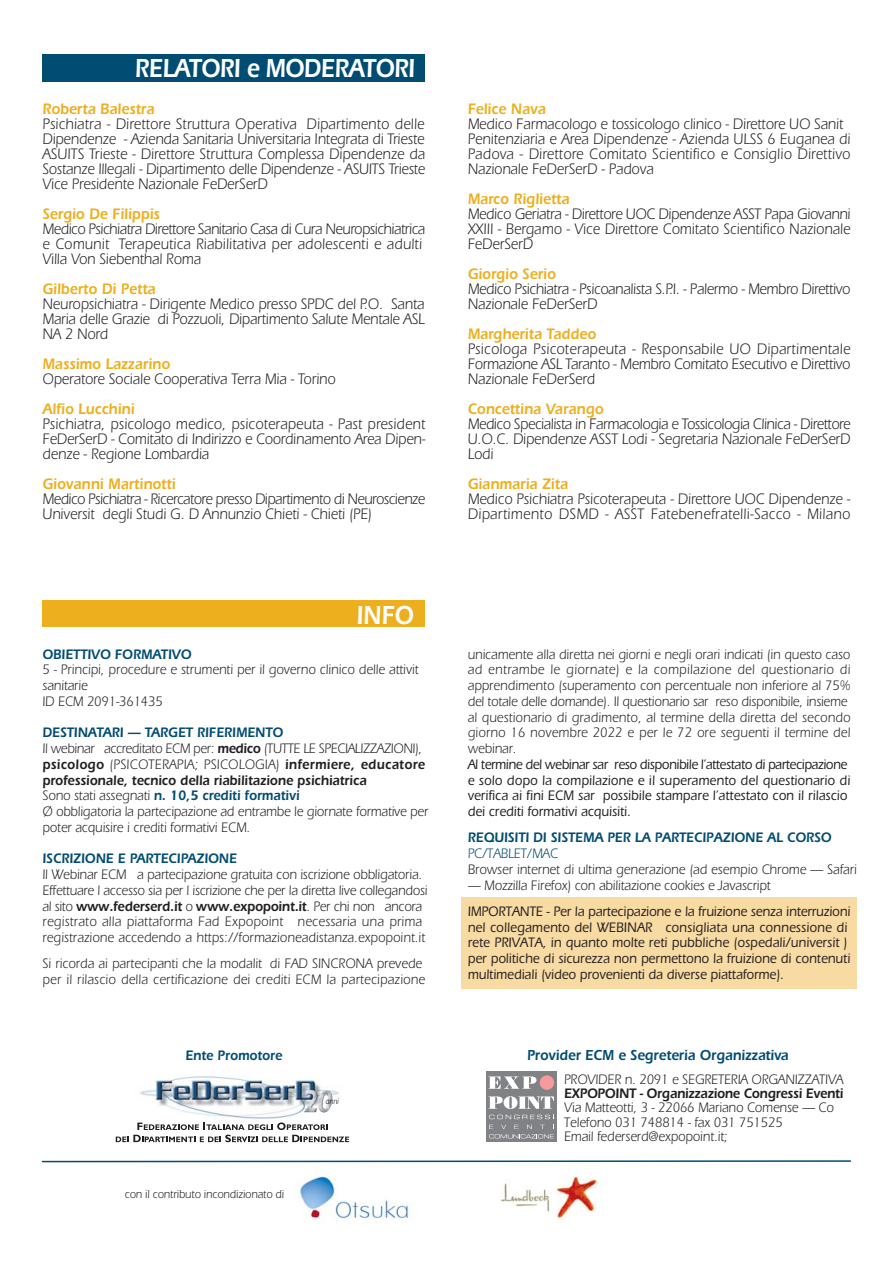
<style>
.page{position:relative;width:894px;height:1263px;background:#fff}
.page>*{position:absolute;margin:0;border:0;box-sizing:border-box;transform-origin:0 0}
.t1{font:600 27px "Itc Eras";letter-spacing:-.02em;color:#fff;scale:.85 1}
.t2{font:15.75px/15px "Itc Eras";color:#231f20;text-align:justify;scale:.9 1}
.t3{font:600 15.75px "Itc Eras";color:#eeaf1f;scale:.9 1}
.t4{font:15.75px/15px "Itc Eras";letter-spacing:-.025em;color:#231f20;scale:.9 1}
.t5{font:600 15px "Itc Eras";color:#004c72;scale:.9 1}
.t6{font:14.25px/15.8px "Itc Eras";color:#231f20;scale:.9 1}
.t7{font:500 14.25px/15.8px "Itc Eras";letter-spacing:.005em;color:#231f20;scale:.9 1}
.t8{font:14.25px/15.8px "Itc Eras";letter-spacing:.02em;color:#231f20;scale:.9 1}
.t9{font:600 14.25px "Itc Eras";color:#004c72;scale:.9 1}
.t10{font:600 14.25px "Itc Eras";letter-spacing:-.015em;color:#231f20;scale:.9 1}
.t11{font:14.25px "Itc Eras";color:#004c72;scale:.9 1}
.t12{font:12px "Itc Eras";color:#231f20;scale:.9 1}
.s1{font-weight:600;color:#004c72}
.s2{font-weight:600}
</style>
<div class="page">
<img style="left:115px;top:1075px;width:235px;height:67px">
<img style="left:304px;top:1090px;width:28px;height:22px">
<svg style="left:326px;top:1098px;width:13px;height:6px"></svg>
<div style="left:461px;top:897px;width:396px;height:92px;background:#f8daa3"></div>
<svg style="left:41px;top:1160px;width:810px;height:3px"></svg>
<div style="left:43px;top:54px;width:382px;height:27px;background:#004c72"></div>
<img style="left:299px;top:1175px;width:302px;height:50px">
<div style="left:43px;top:600px;width:382px;height:27px;background:#eeaf1f"></div>
<div style="left:486px;top:1071px;width:71px;height:71px;background:#808285"></div>
<svg style="left:488px;top:1096px;width:66px;height:13px"></svg>
<svg style="left:488px;top:1076px;width:49px;height:13px"></svg>
<svg style="left:489px;top:1115px;width:65px;height:4px"></svg>
<div style="left:540px;top:1075px;width:14px;height:15px;background:#f69a9b;border-radius:50%"></div>
<svg style="left:489px;top:1125px;width:65px;height:13px"></svg>
<svg style="left:116px;top:1122px;width:233px;height:20px"></svg>
<h1 class="t1" style="left:135px;top:59px;width:331px">RELATORI e MODERATORI</h1>
<p class="t3" style="left:43px;top:104px;width:126px">Roberta Balestra</p>
<p class="t2" style="left:43px;top:118px;width:427px">Psichiatra - Direttore Struttura Operativa Dipartimento delle Dipendenze - Azienda Sanitaria Universitaria Integrata di Trieste ASUITS Trieste - Direttore Struttura Complessa Dipendenze da Sostanze Illegali - Dipartimento delle Dipendenze - ASUITS Trieste Vice Presidente Nazionale FeDerSerD</p>
<p class="t3" style="left:43px;top:209px;width:132px">Sergio De Filippis</p>
<p class="t2" style="left:43px;top:223px;width:427px;text-align:left">Medico Psichiatra Direttore Sanitario Casa di Cura Neuropsichiatrica e Comunit Terapeutica Riabilitativa per adolescenti e adulti<br>Villa Von Siebenthal Roma</p>
<p class="t3" style="left:43px;top:284px;width:127px">Gilberto Di Petta</p>
<p class="t2" style="left:43px;top:298px;width:426px">Neuropsichiatra - Dirigente Medico presso SPDC del P.O. Santa Maria delle Grazie di Pozzuoli, Dipartimento Salute Mentale ASL NA 2 Nord</p>
<p class="t3" style="left:43px;top:359px;width:143px">Massimo Lazzarino</p>
<p class="t2" style="left:43px;top:373px;width:327px">Operatore Sociale Cooperativa Terra Mia - Torino</p>
<p class="t3" style="left:43px;top:404px;width:104px">Alfio Lucchini</p>
<p class="t2" style="left:43px;top:418px;width:427px">Psichiatra, psicologo medico, psicoterapeuta - Past president FeDerSerD - Comitato di Indirizzo e Coordinamento Area Dipen&shy;denze - Regione Lombardia</p>
<p class="t3" style="left:43px;top:479px;width:150px">Giovanni Martinotti</p>
<p class="t4" style="left:43px;top:493px;width:427px">Medico Psichiatra - Ricercatore presso Dipartimento di Neuroscienze<br>Universit degli Studi G. D Annunzio Chieti - Chieti (PE)</p>
<h1 class="t1" style="left:357px;top:606px;width:69px">INFO</h1>
<p class="t9" style="left:43px;top:649px;width:167px">OBIETTIVO FORMATIVO</p>
<p class="t6" style="left:43px;top:663px;width:419px">5 - Principi, procedure e strumenti per il governo clinico delle attivit sanitarie<br>ID ECM 2091-361435</p>
<p class="t6" style="left:43px;top:726px;width:430px"><span class="s1">DESTINATARI — TARGET RIFERIMENTO<br></span>Il webinar accreditato ECM per: <span class="s2">medico</span> (TUTTE LE SPECIALIZZAZIONI), <span class="s2">psicologo</span> (PSICOTERAPIA; PSICOLOGIA) <span class="s2">infermiere, educatore professionale, tecnico della riabilitazione psichiatrica<br></span>Sono stati assegnati <span class="s1">n. 10,5 crediti formativi<br></span>Ø obbligatoria la partecipazione ad entrambe le giornate formative per poter acquisire i crediti formativi ECM.</p>
<p class="t9" style="left:43px;top:854px;width:218px">ISCRIZIONE E PARTECIPAZIONE</p>
<p class="t6" style="left:43px;top:868px;width:429px">Il Webinar ECM a partecipazione gratuita con iscrizione obbligatoria.<br>Effettuare l accesso sia per l iscrizione che per la diretta live collegandosi al sito <span class="s2">www.federserd.it</span> o <span class="s2">www.expopoint.it</span>. Per chi non ancora registrato alla piattaforma Fad Expopoint necessaria una prima registrazione accedendo a https://formazioneadistanza.expopoint.it</p>
<p class="t8" style="left:43px;top:957px;width:427px">Si ricorda ai partecipanti che la modalit di FAD SINCRONA prevede per il rilascio della certificazione dei crediti ECM la partecipazione</p>
<p class="t9" style="left:185px;top:1050px;width:109px">Ente Promotore</p>
<p class="t12" style="left:125px;top:1190px;width:179px">con il contributo incondizionato di</p>
<p class="t3" style="left:468px;top:104px;width:88px">Felice Nava</p>
<p class="t2" style="left:468px;top:118px;width:427px;text-align:left">Medico Farmacologo e tossicologo clinico - Direttore UO Sanit Penitenziaria e Area Dipendenze - Azienda ULSS 6 Euganea di Padova - Direttore Comitato Scientifico e Consiglio Direttivo Nazionale FeDerSerD - Padova</p>
<p class="t3" style="left:468px;top:194px;width:115px">Marco Riglietta</p>
<p class="t2" style="left:468px;top:208px;width:427px">Medico Geriatra - Direttore UOC Dipendenze ASST Papa Giovanni XXIII - Bergamo - Vice Direttore Comitato Scientifico Nazionale FeDerSerD</p>
<p class="t3" style="left:468px;top:269px;width:99px">Giorgio Serio</p>
<p class="t2" style="left:468px;top:283px;width:427px">Medico Psichiatra - Psicoanalista S.P.I. - Palermo - Membro Direttivo<br>Nazionale FeDerSerD</p>
<p class="t3" style="left:468px;top:329px;width:144px">Margherita Taddeo</p>
<p class="t2" style="left:468px;top:343px;width:427px">Psicologa Psicoterapeuta - Responsabile UO Dipartimentale Formazione ASL Taranto - Membro Comitato Esecutivo e Direttivo Nazionale FeDerSerd</p>
<p class="t3" style="left:468px;top:404px;width:152px">Concettina Varango</p>
<p class="t2" style="left:468px;top:418px;width:427px">Medico Specialista in Farmacologia e Tossicologia Clinica - Direttore U.O.C. Dipendenze ASST Lodi - Segretaria Nazionale FeDerSerD Lodi</p>
<p class="t3" style="left:468px;top:479px;width:113px">Gianmaria Zita</p>
<p class="t2" style="left:468px;top:493px;width:427px">Medico Psichiatra Psicoterapeuta - Direttore UOC Dipendenze -<br>Dipartimento DSMD - ASST Fatebenefratelli-Sacco - Milano</p>
<p class="t6" style="left:468px;top:647px;width:427px">unicamente alla diretta nei giorni e negli orari indicati (in questo caso ad entrambe le giornate) e la compilazione del questionario di apprendimento (superamento con percentuale non inferiore al 75% del totale delle domande). Il questionario sar reso disponibile, insieme al questionario di gradimento, al termine della diretta del secondo giorno 16 novembre 2022 e per le 72 ore seguenti il termine del webinar.</p>
<p class="t7" style="left:468px;top:758px;width:427px">Al termine del webinar sar reso disponibile l’attestato di partecipazione e solo dopo la compilazione e il superamento del questionario di verifica ai fini ECM sar possibile stampare l’attestato con il rilascio dei crediti formativi acquisiti.</p>
<p class="t9" style="left:468px;top:833px;width:406px">REQUISITI DI SISTEMA PER LA PARTECIPAZIONE AL CORSO</p>
<p class="t11" style="left:468px;top:849px;width:102px">PC/TABLET/MAC</p>
<p class="t6" style="left:468px;top:863px;width:434px">Browser internet di ultima generazione (ad esempio Chrome — Safari</p>
<p class="t6" style="left:468px;top:878px;width:338px">— Mozzilla Firefox) con abilitazione cookies e Javascript</p>
<p class="t7" style="left:468px;top:905px;width:427px">IMPORTANTE - Per la partecipazione e la fruizione senza interruzioni nel collegamento del WEBINAR consigliata una connessione di rete PRIVATA, in quanto molte reti pubbliche (ospedali/universit ) per politiche di sicurezza non permettono la fruizione di contenuti multimediali (video provenienti da diverse piattaforme).</p>
<p class="t5" style="left:527px;top:1050px;width:292px">Provider ECM e Segreteria Organizzativa</p>
<p class="t6" style="left:564px;top:1073px;width:312px">PROVIDER n. 2091 e SEGRETERIA ORGANIZZATIVA</p>
<p class="t10" style="left:564px;top:1089px;width:312px">EXPOPOINT - Organizzazione Congressi Eventi</p>
<p class="t6" style="left:564px;top:1102px;width:301px;line-height:14.2px">Via Matteotti, 3 - 22066 Mariano Comense — Co<br>Telefono 031 748814 - fax 031 751525<br>Email federserd@expopoint.it;</p>
</div>
